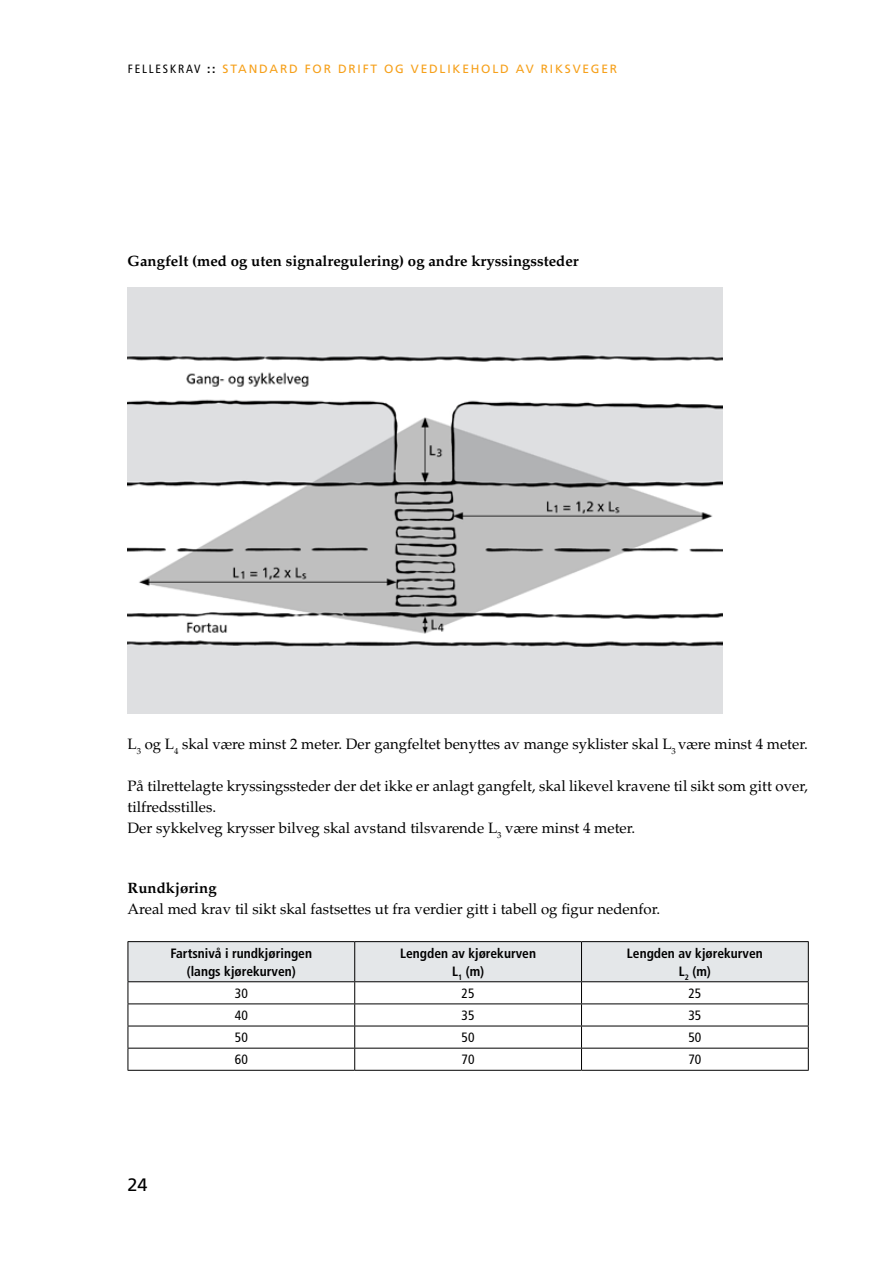
<style>
.page{position:relative;width:893px;height:1263px;background:#fff}
.page>*{position:absolute;margin:0;border:0;box-sizing:border-box;transform-origin:0 0}
.t1{font:18px "Frutiger LT Std";color:#000}
.t2{font:15px/21px "Palatino LT Std";color:#000}
.t3{font:700 15px "Palatino LT Std";color:#000}
.t4{font:700 condensed 13.5px/18px "Frutiger LT Std";color:#000;text-align:center}
.t5{font:condensed 13.5px "Frutiger LT Std";color:#000}
.t6{font:12px "Frutiger LT Std";letter-spacing:.15em;color:#f6a01a}
.s1{font-stretch:condensed;color:#000}
.s2{font-weight:700;color:#000}
</style>
<div class="page">
<hr style="left:128px;top:941px;width:227px;height:1px;background:#000">
<hr style="left:355px;top:941px;width:226px;height:1px;background:#000">
<hr style="left:581px;top:941px;width:228px;height:1px;background:#000">
<svg style="left:128px;top:942px;width:681px;height:128px"></svg>
<hr style="left:128px;top:1070px;width:227px;height:1px;background:#000">
<hr style="left:355px;top:1070px;width:226px;height:1px;background:#000">
<hr style="left:581px;top:1070px;width:228px;height:1px;background:#000">
<img style="left:128px;top:288px;width:595px;height:425px">
<p class="t6" style="left:128px;top:62px;width:491px"><span class="s1">FELLESKRAV</span> <span class="s2">::</span> STANDARD FOR DRIFT OG VEDLIKEHOLD AV RIKSVEGER</p>
<p class="t3" style="left:128px;top:252px;width:453px">Gangfelt (med og uten signalregulering) og andre kryssingssteder</p>
<p class="t2" style="left:128px;top:734px;width:682px">L<sub>3</sub> og L<sub>4</sub> skal være minst 2 meter. Der gangfeltet benyttes av mange syklister skal L<sub>3</sub> være minst 4 meter.</p>
<p class="t2" style="left:128px;top:776px;width:682px">På tilrettelagte kryssingssteder der det ikke er anlagt gangfelt, skal likevel kravene til sikt som gitt over, tilfredsstilles.<br>Der sykkelveg krysser bilveg skal avstand tilsvarende L<sub>3</sub> være minst 4 meter.</p>
<p class="t3" style="left:128px;top:879px;width:91px">Rundkjøring</p>
<p class="t2" style="left:128px;top:899px;width:534px">Areal med krav til sikt skal fastsettes ut fra verdier gitt i tabell og figur nedenfor.</p>
<p class="t4" style="left:171px;top:944px;width:143px">Fartsnivå i rundkjøringen (langs kjørekurven)</p>
<p class="t4" style="left:400px;top:944px;width:137px">Lengden av kjørekurven<br>L<sub>1</sub> (m)</p>
<p class="t4" style="left:627px;top:944px;width:137px">Lengden av kjørekurven<br>L<sub>2</sub> (m)</p>
<p class="t5" style="left:235px;top:985px;width:14px">30</p>
<p class="t5" style="left:462px;top:985px;width:14px">25</p>
<p class="t5" style="left:688px;top:985px;width:14px">25</p>
<p class="t5" style="left:235px;top:1007px;width:14px">40</p>
<p class="t5" style="left:462px;top:1007px;width:14px">35</p>
<p class="t5" style="left:688px;top:1007px;width:14px">35</p>
<p class="t5" style="left:235px;top:1029px;width:14px">50</p>
<p class="t5" style="left:462px;top:1029px;width:14px">50</p>
<p class="t5" style="left:688px;top:1029px;width:14px">50</p>
<p class="t5" style="left:235px;top:1052px;width:14px">60</p>
<p class="t5" style="left:462px;top:1052px;width:14px">70</p>
<p class="t5" style="left:688px;top:1052px;width:14px">70</p>
<p class="t1" style="left:128px;top:1174px;width:22px">24</p>
</div>
